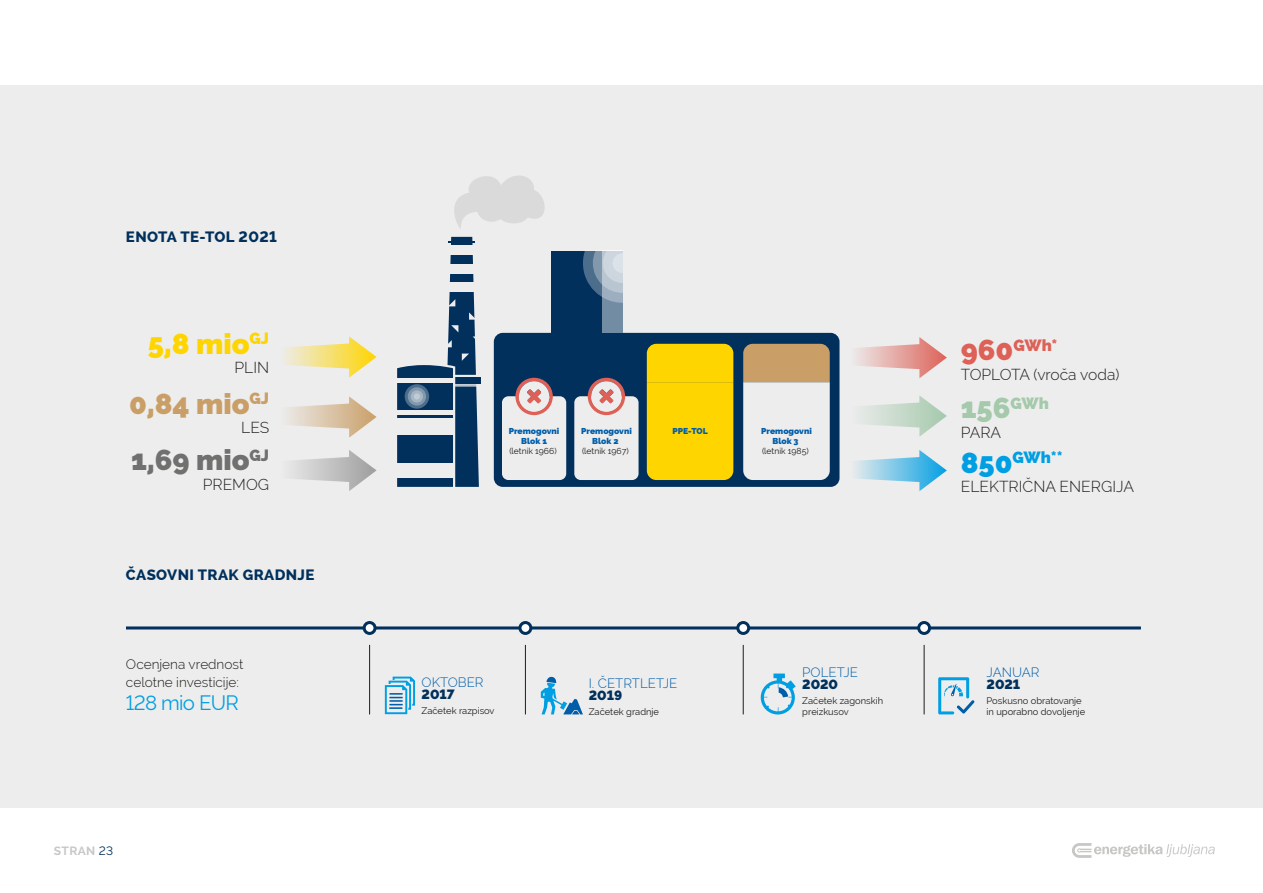
<style>
.page{position:relative;width:1263px;height:893px;background:#fff}
.page>*{position:absolute;margin:0;border:0;box-sizing:border-box;transform-origin:0 0}
.t1{font:800 29.1px "Raleway";color:#ca9e67}
.t2{font:800 29.1px "Raleway";color:#70706f}
.t3{font:800 29.1px "Raleway";color:#ffd500}
.t4{font:800 29.1px "Raleway";color:#a4c9ab}
.t5{font:20.4px "Raleway";letter-spacing:-.03em;color:#009fe3}
.t6{font:800 16.35px "Raleway";color:#009fe3}
.t7{font:800 16.35px "Raleway";color:#dd6157}
.t8{font:300 15.6px "Raleway";color:#1d1d1b}
.t9{font:800 15px "Raleway";letter-spacing:.025em;color:#00305b}
.t10{font:300 13.65px/17.9px "Raleway";color:#1d1d1b}
.t11{font:300 13.35px "Raleway";color:#005da9}
.t12{font:800 13.35px "Raleway";color:#00305b}
.t13{font:700 12px "Raleway";letter-spacing:.025em;color:#c7c7c6}
.t14{font:9.3px/11.2px "Raleway";color:#1d1d1b}
.t15{font:800 8.55px/10.4px "Raleway";color:#005da9;text-align:center}
.t16{font:8.55px "Raleway";color:#1d1d1b}
.s1{font-weight:400;color:#00305b}
.s2{font-size:29.1px}
</style>
<div class="page">
<svg style="left:1072px;top:843px;width:143px;height:15px"></svg>
<div style="left:0;top:85px;width:1263px;height:723px;background:#ededed"></div>
<svg style="left:288px;top:396px;width:89px;height:42px"></svg>
<svg style="left:284px;top:336px;width:93px;height:42px"></svg>
<svg style="left:292px;top:450px;width:85px;height:41px"></svg>
<svg style="left:857px;top:337px;width:90px;height:41px"></svg>
<svg style="left:864px;top:395px;width:83px;height:42px"></svg>
<svg style="left:855px;top:450px;width:92px;height:41px"></svg>
<div style="left:551px;top:251px;width:72px;height:86px;background:#00305b"></div>
<div style="left:494px;top:333px;width:345px;height:154px;background:#00305b;border-radius:9px"></div>
<svg style="left:454px;top:176px;width:91px;height:53px"></svg>
<div style="left:602px;top:251px;width:21px;height:82px;background:#728ca4"></div>
<svg style="left:397px;top:237px;width:84px;height:250px"></svg>
<svg style="left:405px;top:384px;width:24px;height:25px"></svg>
<svg style="left:583px;top:251px;width:40px;height:52px"></svg>
<div style="left:647px;top:344px;width:86px;height:136px;background:#ffd500"></div>
<svg style="left:743px;top:344px;width:87px;height:136px;background:#e0d4c6"></svg>
<div style="left:502px;top:396px;width:64px;height:84px;background:#ededed;border-radius:6px"></div>
<div style="left:574px;top:396px;width:64px;height:84px;background:#ededed;border-radius:6px"></div>
<svg style="left:515px;top:378px;width:38px;height:37px"></svg>
<svg style="left:588px;top:378px;width:37px;height:37px"></svg>
<hr style="left:126px;top:626px;width:1015px;height:3px;background:#00305b">
<div style="left:520px;top:622px;width:11px;height:11px;background:#fff;border-radius:50%"></div>
<div style="left:518px;top:621px;width:14px;height:14px;border:3px solid #00305b;border-radius:50%"></div>
<hr style="left:525px;top:645px;width:1px;height:69px;background:#1d1d1b">
<div style="left:364px;top:622px;width:11px;height:11px;background:#fff;border-radius:50%"></div>
<div style="left:363px;top:621px;width:14px;height:14px;border:3px solid #00305b;border-radius:50%"></div>
<hr style="left:369px;top:645px;width:1px;height:69px;background:#1d1d1b">
<svg style="left:385px;top:677px;width:30px;height:37px"></svg>
<svg style="left:541px;top:677px;width:42px;height:37px"></svg>
<div style="left:919px;top:622px;width:10px;height:11px;background:#fff;border-radius:50%"></div>
<div style="left:917px;top:621px;width:14px;height:14px;border:3px solid #00305b;border-radius:50%"></div>
<hr style="left:924px;top:645px;width:1px;height:69px;background:#1d1d1b">
<div style="left:738px;top:622px;width:11px;height:11px;background:#fff;border-radius:50%"></div>
<div style="left:736px;top:621px;width:14px;height:14px;border:3px solid #00305b;border-radius:50%"></div>
<hr style="left:743px;top:645px;width:1px;height:69px;background:#1d1d1b">
<svg style="left:761px;top:673px;width:35px;height:41px"></svg>
<svg style="left:938px;top:677px;width:36px;height:37px"></svg>
<h3 class="t9" style="left:126px;top:228px;width:152px">ENOTA TE-TOL 2021</h3>
<h1 class="t3" style="left:148px;top:327px;width:123px">5,8 mio<sup>GJ</sup></h1>
<h3 class="t8" style="left:234px;top:359px;width:36px">PLIN</h3>
<h1 class="t1" style="left:129px;top:387px;width:141px">0,84 mio<sup>GJ</sup></h1>
<h3 class="t8" style="left:241px;top:419px;width:30px">LES</h3>
<h1 class="t2" style="left:131px;top:443px;width:140px">1,69 mio<sup>GJ</sup></h1>
<h3 class="t8" style="left:203px;top:475px;width:68px">PREMOG</h3>
<h3 class="t9" style="left:126px;top:566px;width:190px">ČASOVNI TRAK GRADNJE</h3>
<h3 class="t10" style="left:126px;top:655px;width:119px">Ocenjena vrednost celotne investicije:</h3>
<h2 class="t5" style="left:126px;top:691px;width:115px">128 mio EUR</h2>
<p class="t13" style="left:54px;top:844px;width:61px">STRAN <span class="s1">23</span></p>
<p class="t15" style="left:509px;top:426px;width:52px">Premogovni<br>Blok 1</p>
<p class="t16" style="left:509px;top:446px;width:49px">(letnik 1966)</p>
<p class="t15" style="left:581px;top:426px;width:52px">Premogovni<br>Blok 2</p>
<p class="t16" style="left:582px;top:446px;width:48px">(letnik 1967)</p>
<p class="t15" style="left:672px;top:426px;width:37px">PPE-TOL</p>
<p class="t15" style="left:761px;top:426px;width:52px">Premogovni<br>Blok 3</p>
<p class="t16" style="left:762px;top:446px;width:48px">(letnik 1985)</p>
<h3 class="t11" style="left:422px;top:675px;width:64px">OKTOBER</h3>
<h3 class="t12" style="left:422px;top:687px;width:35px">2017</h3>
<p class="t14" style="left:422px;top:705px;width:75px">Začetek razpisov</p>
<h3 class="t11" style="left:589px;top:675px;width:90px">I. ČETRTLETJE</h3>
<h3 class="t12" style="left:589px;top:687px;width:35px">2019</h3>
<p class="t14" style="left:589px;top:706px;width:72px">Začetek gradnje</p>
<h3 class="t11" style="left:802px;top:665px;width:57px">POLETJE</h3>
<h3 class="t12" style="left:802px;top:677px;width:37px">2020</h3>
<p class="t14" style="left:802px;top:695px;width:82px">Začetek zagonskih preizkusov</p>
<h3 class="t7" style="left:961px;top:336px;width:98px"><span class="s2">960</span>GWh*</h3>
<h3 class="t8" style="left:961px;top:365px;width:160px">TOPLOTA (vroča voda)</h3>
<h1 class="t4" style="left:961px;top:391px;width:90px">156<sup>GWh</sup></h1>
<h3 class="t8" style="left:961px;top:423px;width:42px">PARA</h3>
<h3 class="t6" style="left:961px;top:448px;width:103px"><span class="s2">850</span>GWh**</h3>
<h3 class="t8" style="left:961px;top:478px;width:175px">ELEKTRIČNA ENERGIJA</h3>
<h3 class="t11" style="left:986px;top:664px;width:55px">JANUAR</h3>
<h3 class="t12" style="left:986px;top:676px;width:35px">2021</h3>
<p class="t14" style="left:986px;top:695px;width:100px">Poskusno obratovanje in uporabno dovoljenje</p>
</div>
